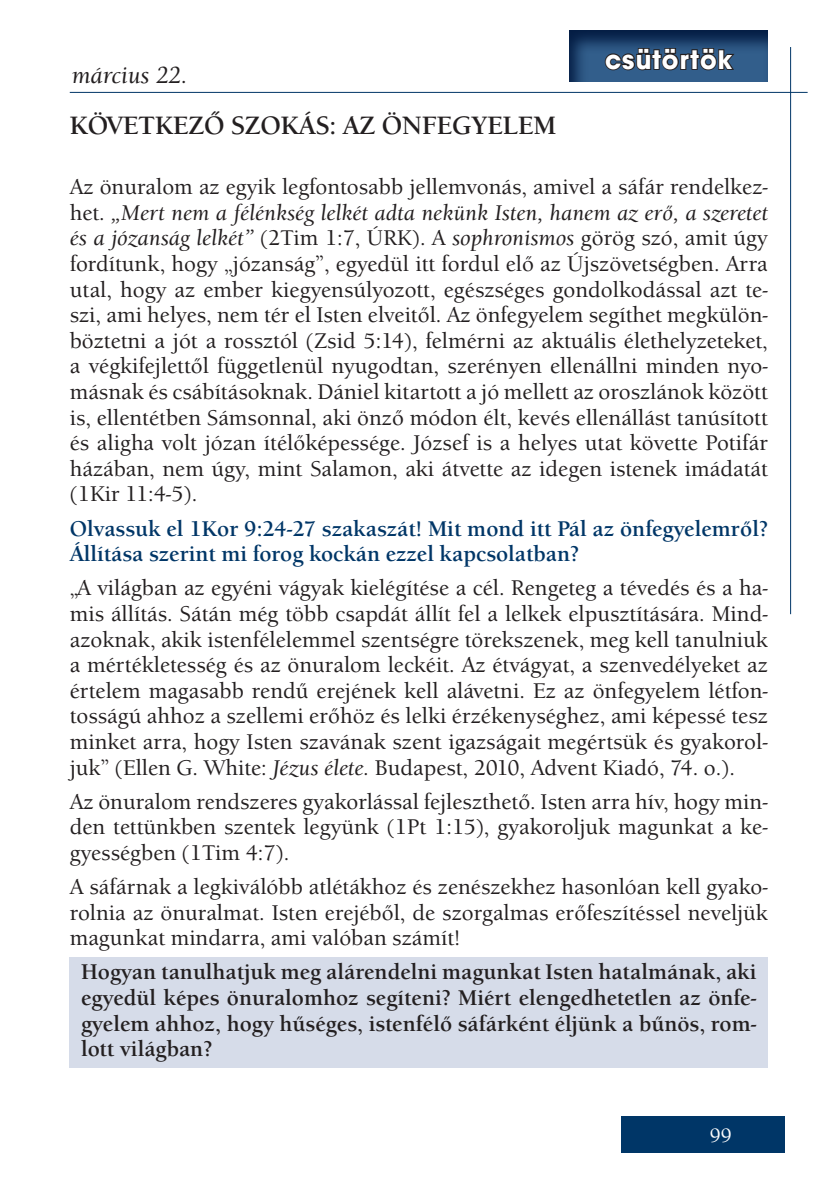
<style>
.page{position:relative;width:832px;height:1183px;background:#fff}
.page>*{position:absolute;margin:0;border:0;box-sizing:border-box;transform-origin:0 0}
.t1{font:700 28px "Avant Gar Got Itc TEE";letter-spacing:.04em;color:#fff}
.t2{font:700 26px "Berkeley Old Sty Itc TEE";color:#231f20}
.t3{font:italic 500 24px "Berkeley Old Sty Itc TEE";color:#231f20}
.t4{font:500 22px/25.6px "Berkeley Old Sty Itc TEE";color:#231f20;text-align:justify}
.t5{font:700 22px/25.6px "Berkeley Old Sty Itc TEE";color:#231f20;text-align:justify}
.t6{font:700 22px/25.6px "Berkeley Old Sty Itc TEE";color:#003667}
.t7{font:500 20px "Berkeley Old Sty Itc TEE";color:#fff}
.s1{font-style:italic}
</style>
<div class="page">
<div style="left:620px;top:1116px;width:164px;height:37px;background:#003667"></div>
<hr style="left:70px;top:92px;width:737px;height:1px;background:#003667">
<hr style="left:789px;top:47px;width:1px;height:567px;background:#003667">
<div style="left:70px;top:957px;width:697px;height:110px;background:#d6dce9"></div>
<svg style="left:569px;top:30px;width:199px;height:52px;background:#214670"></svg>
<svg style="left:603px;top:47px;width:133px;height:25px;background:#2a425d"></svg>
<p class="t3" style="left:72px;top:61px;width:117px">március 22.</p>
<p class="t2" style="left:70px;top:110px;width:487px">KÖVETKEZŐ SZOKÁS: AZ ÖNFEGYELEM</p>
<p class="t1" style="left:604px;top:42px;width:128px">csütörtök</p>
<p class="t4" style="left:70px;top:174px;width:699px">Az önuralom az egyik legfontosabb jellemvonás, amivel a sáfár rendelkez&shy;het. <span class="s1">„Mert nem a félénkség lelkét adta nekünk Isten, hanem az erő, a szeretet és a józanság lelkét”</span> (2Tim 1:7, ÚRK). A <span class="s1">sophronismos</span> görög szó, amit úgy fordítunk, hogy „józanság”, egyedül itt fordul elő az Újszövetségben. Arra utal, hogy az ember kiegyensúlyozott, egészséges gondolkodással azt te&shy;szi, ami helyes, nem tér el Isten elveitől. Az önfegyelem segíthet megkülön&shy;böztetni a jót a rossztól (Zsid 5:14), felmérni az aktuális élethelyzeteket, a végkifejlettől függetlenül nyugodtan, szerényen ellenállni minden nyo&shy;másnak és csábításoknak. Dániel kitartott a jó mellett az oroszlánok között is, ellentétben Sámsonnal, aki önző módon élt, kevés ellenállást tanúsított és aligha volt józan ítélőképessége. József is a helyes utat követte Potifár házában, nem úgy, mint Salamon, aki átvette az idegen istenek imádatát (1Kir 11:4-5).</p>
<p class="t6" style="left:70px;top:515px;width:699px">Olvassuk el 1Kor 9:24-27 szakaszát! Mit mond itt Pál az önfegyelemről?<br>Állítása szerint mi forog kockán ezzel kapcsolatban?</p>
<p class="t4" style="left:70px;top:575px;width:699px">„A világban az egyéni vágyak kielégítése a cél. Rengeteg a tévedés és a ha&shy;mis állítás. Sátán még több csapdát állít fel a lelkek elpusztítására. Mind&shy;azoknak, akik istenfélelemmel szentségre törekszenek, meg kell tanulniuk a mértékletesség és az önuralom leckéit. Az étvágyat, a szenvedélyeket az értelem magasabb rendű erejének kell alávetni. Ez az önfegyelem létfon&shy;tosságú ahhoz a szellemi erőhöz és lelki érzékenységhez, ami képessé tesz minket arra, hogy Isten szavának szent igazságait megértsük és gyakorol&shy;juk” (Ellen G. White: <span class="s1">Jézus élete.</span> Budapest, 2010, Advent Kiadó, 74. o.).</p>
<p class="t4" style="left:70px;top:788px;width:699px">Az önuralom rendszeres gyakorlással fejleszthető. Isten arra hív, hogy min&shy;den tettünkben szentek legyünk (1Pt 1:15), gyakoroljuk magunkat a ke&shy;gyességben (1Tim 4:7).</p>
<p class="t4" style="left:70px;top:874px;width:699px">A sáfárnak a legkiválóbb atlétákhoz és zenészekhez hasonlóan kell gyako&shy;rolnia az önuralmat. Isten erejéből, de szorgalmas erőfeszítéssel neveljük magunkat mindarra, ami valóban számít!</p>
<p class="t5" style="left:81px;top:959px;width:676px">Hogyan tanulhatjuk meg alárendelni magunkat Isten hatalmának, aki egyedül képes önuralomhoz segíteni? Miért elengedhetetlen az önfe&shy;gyelem ahhoz, hogy hűséges, istenfélő sáfárként éljünk a bűnös, rom&shy;lott világban?</p>
<p class="t7" style="left:709px;top:1124px;width:24px">99</p>
</div>
